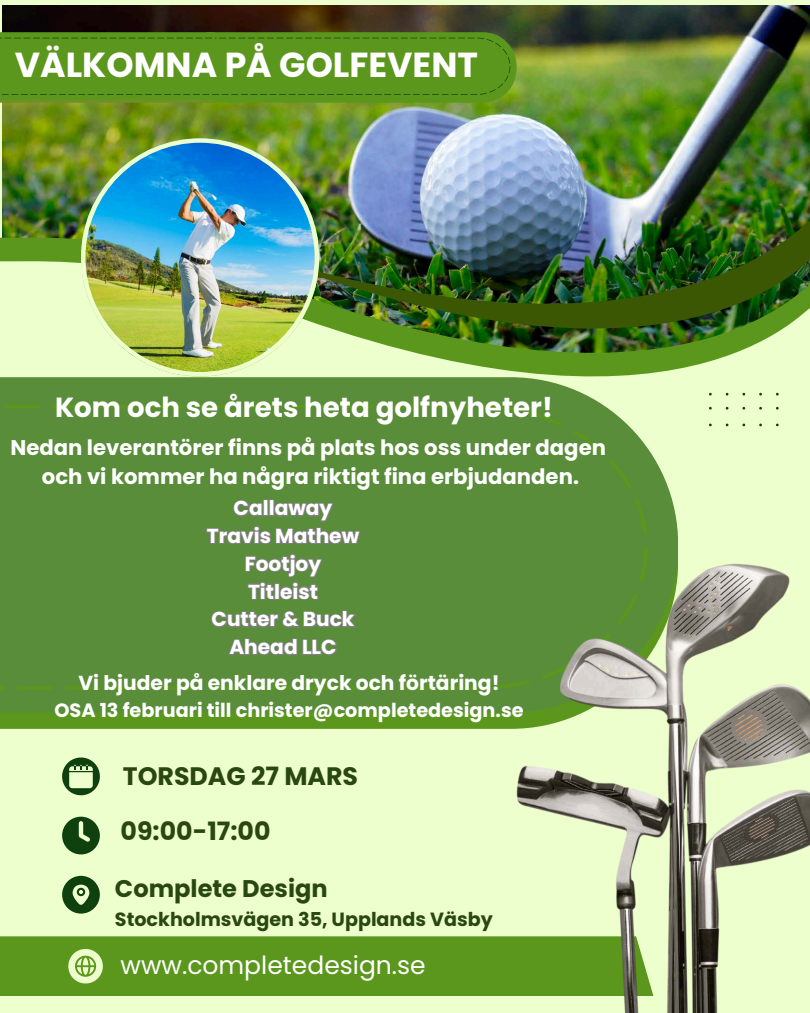
<style>
.page{position:relative;width:810px;height:1013px;background:#fff}
.page>*{position:absolute;margin:0;border:0;box-sizing:border-box;transform-origin:0 0}
.t1{font:700 34.7px "Poppins";color:#fff}
.t2{font:700 27.6px "Poppins";color:#fff}
.t3{font:700 25.2px "Poppins";color:#2a4711}
.t4{font:25px "Poppins";color:#fff}
.t5{font:700 24.1px "Poppins";color:#2a4711}
.t6{font:700 21.2px "Poppins";color:#fff}
.t7{font:700 20.2px "Poppins";color:#fff}
.t8{font:700 19.2px "Poppins";color:#fff}
.t9{font:700 19.1px "Poppins";color:#2a4711}
</style>
<div class="page">
<div style="left:0;top:0;width:810px;height:1012px;background:#edffcd"></div>
<img style="left:2px;top:6px;width:808px;height:227px">
<svg style="left:0;top:233px;width:210px;height:144px"></svg>
<img style="left:319px;top:213px;width:491px;height:164px">
<img style="left:81px;top:138px;width:238px;height:238px">
<svg style="left:62px;top:757px;width:38px;height:38px"></svg>
<svg style="left:62px;top:875px;width:38px;height:38px"></svg>
<svg style="left:62px;top:816px;width:38px;height:38px"></svg>
<div style="left:0;top:712px;width:517px;height:17px;background:#5b971c"></div>
<svg style="left:0;top:377px;width:678px;height:335px;fill:#598d39"></svg>
<div style="left:0;top:404px;width:648px;height:285px;background:#598d39"></div>
<svg style="left:0;top:32px;width:516px;height:71px"></svg>
<div style="left:0;top:936px;width:517px;height:60px;background:#5b971c"></div>
<svg style="left:68px;top:948px;width:35px;height:35px"></svg>
<img style="left:517px;top:564px;width:293px;height:448px">
<svg style="left:709px;top:392px;width:70px;height:35px"></svg>
<svg style="left:205px;top:498px;width:157px;height:103px"></svg>
<svg style="left:210px;top:609px;width:149px;height:20px"></svg>
<svg style="left:227px;top:637px;width:111px;height:20px"></svg>
<h3 class="t1" style="left:15px;top:40px;width:465px">VÄLKOMNA PÅ GOLFEVENT</h3>
<p class="t2" style="left:55px;top:388px;width:499px">Kom och se årets heta golfnyheter!</p>
<p class="t6" style="left:10px;top:433px;width:597px">Nedan leverantörer finns på plats hos oss under dagen</p>
<p class="t6" style="left:42px;top:462px;width:539px">och vi kommer ha några riktigt fina erbjudanden.</p>
<p class="t7" style="left:234px;top:494px;width:100px">Callaway</p>
<p class="t7" style="left:207px;top:522px;width:154px">Travis Mathew</p>
<p class="t7" style="left:245px;top:549px;width:78px">Footjoy</p>
<p class="t7" style="left:248px;top:577px;width:71px">Titleist</p>
<p class="t7" style="left:212px;top:605px;width:144px">Cutter &amp; Buck</p>
<p class="t7" style="left:229px;top:633px;width:109px">Ahead LLC</p>
<p class="t7" style="left:78px;top:668px;width:423px">Vi bjuder på enklare dryck och förtäring!</p>
<p class="t8" style="left:54px;top:696px;width:471px">OSA 13 februari till christer@completedesign.se</p>
<p class="t3" style="left:123px;top:758px;width:237px">TORSDAG 27 MARS</p>
<p class="t3" style="left:121px;top:814px;width:151px">09:00-17:00</p>
<h1 class="t5" style="left:115px;top:872px;width:214px">Complete Design</h1>
<p class="t9" style="left:115px;top:905px;width:379px">Stockholmsvägen 35, Upplands Väsby</p>
<p class="t4" style="left:121px;top:948px;width:307px">www.completedesign.se</p>
</div>
